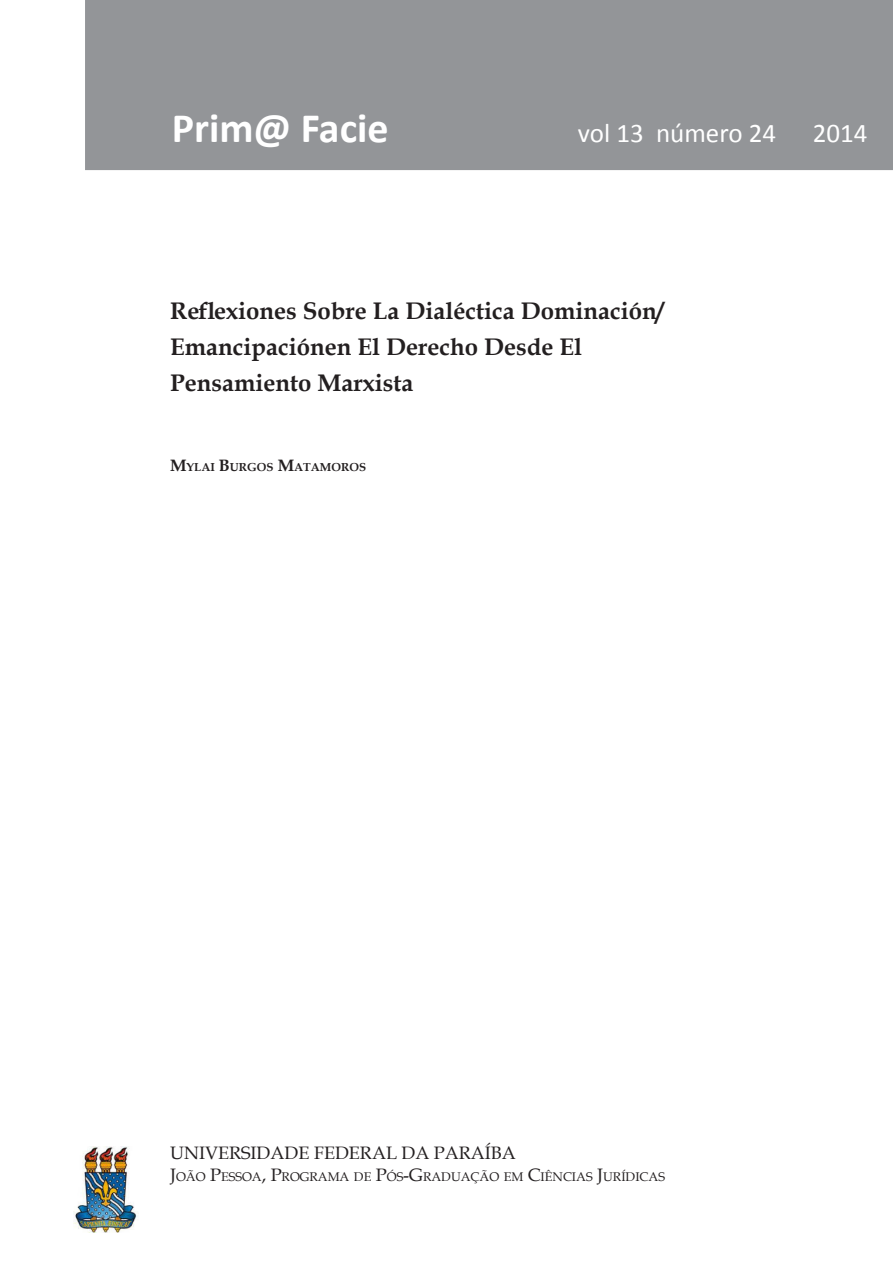
<style>
.page{position:relative;width:893px;height:1263px;background:#fff}
.page>*{position:absolute;margin:0;border:0;box-sizing:border-box;transform-origin:0 0}
.t1{font:700 42px "Calibri";color:#fff}
.t2{font:27px "Calibri";color:#fff}
.t3{font:700 24px/36px "Book Antiqua";color:#231f20}
.t4{font:18px "Book Antiqua";color:#231f20}
.t5{font:12.6px "Book Antiqua";color:#231f20}
.t6{font:700 11.55px "Book Antiqua";color:#231f20}
.s1{font-size:16.5px}
.s2{font-size:18px}
</style>
<div class="page">
<div style="left:85px;top:0;width:808px;height:170px;background:#939598"></div>
<img style="left:73px;top:1146px;width:66px;height:87px">
<h1 class="t1" style="left:172px;top:101px;width:218px">Prim@ Facie</h1>
<p class="t2" style="left:578px;top:116px;width:200px">vol 13 número 24</p>
<p class="t2" style="left:813px;top:116px;width:56px">2014</p>
<p class="t3" style="left:170px;top:293px;width:495px">Reflexiones Sobre La Dialéctica Dominación/<br>Emancipaciónen El Derecho Desde El<br>Pensamiento Marxista</p>
<p class="t6" style="left:170px;top:459px;width:197px"><span class="s1">M</span>YLAI <span class="s1">B</span>URGOS <span class="s1">M</span>ATAMOROS</p>
<p class="t4" style="left:170px;top:1140px;width:347px">UNIVERSIDADE FEDERAL DA PARAÍBA</p>
<p class="t5" style="left:170px;top:1168px;width:496px"><span class="s2">J</span>OÃO <span class="s2">P</span>ESSOA<span class="s2">, P</span>ROGRAMA DE <span class="s2">P</span>ÓS<span class="s2">-G</span>RADUAÇÃO EM <span class="s2">C</span>IÊNCIAS <span class="s2">J</span>URÍDICAS</p>
</div>
